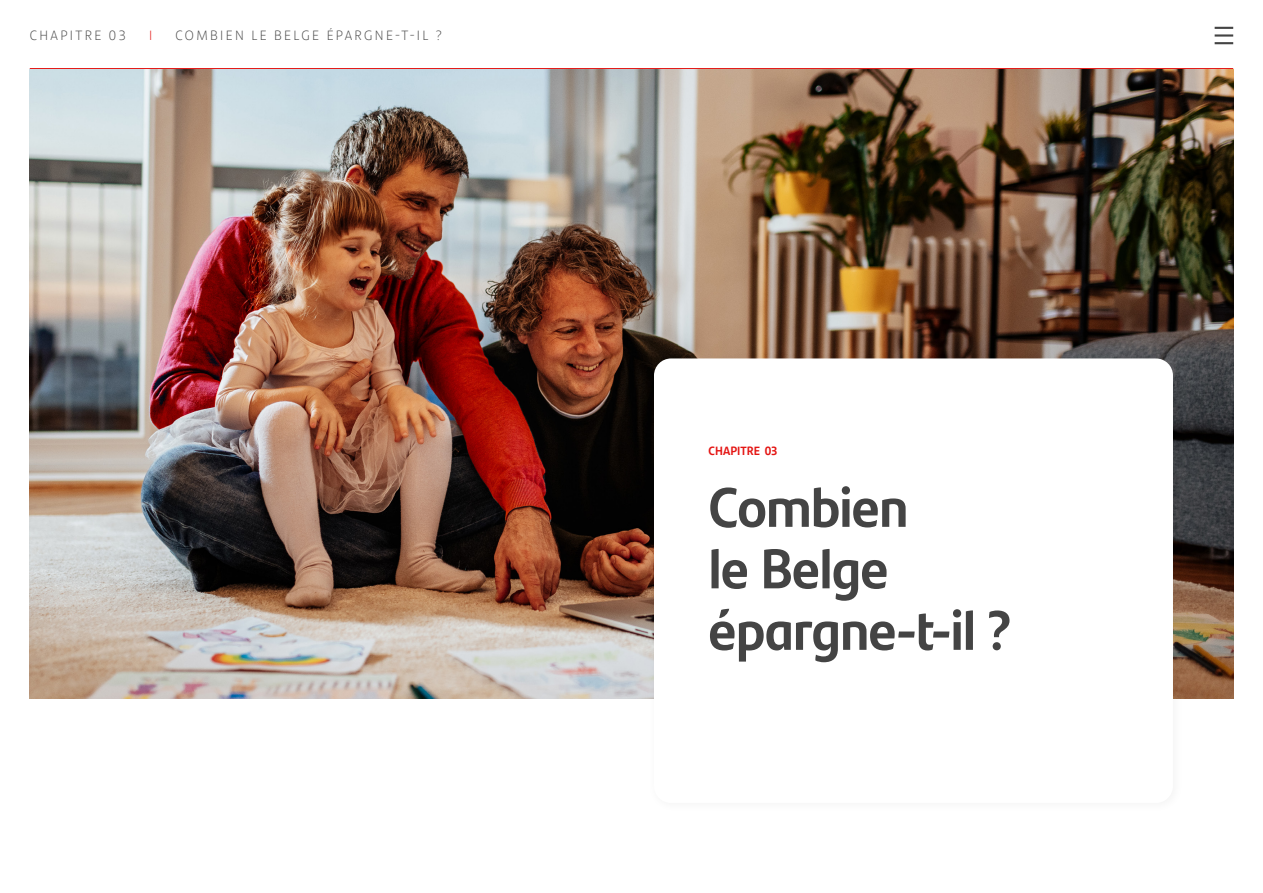
<style>
.page{position:relative;width:1263px;height:893px;background:#fff}
.page>*{position:absolute;margin:0;border:0;box-sizing:border-box;transform-origin:0 0}
.t1{font:700 55.5px/61.5px "Santander Headline";letter-spacing:-.01em;color:#444}
.t2{font:300 13.5px "Santander Text";letter-spacing:.175em;color:#444}
.t3{font:300 13.5px "Santander Text";color:#e41513}
.t4{font:700 12px "Santander Headline";letter-spacing:.01em;color:#e41513}
</style>
<div class="page">
<hr style="left:30px;top:68px;width:1203px;height:2px;background:#e41513">
<svg style="left:1214px;top:42px;width:19px;height:2px"></svg>
<hr style="left:1214px;top:34px;width:19px;height:3px;background:#444">
<svg style="left:1214px;top:27px;width:19px;height:2px"></svg>
<img style="left:30px;top:70px;width:1203px;height:628px">
<div style="left:647px;top:351px;width:537px;height:463px;background:#000;opacity:.05"></div>
<div style="left:654px;top:358px;width:519px;height:445px;background:#fff;border-radius:17px"></div>
<p class="t2" style="left:30px;top:25px;width:98px">CHAPITRE 03</p>
<p class="t3" style="left:149px;top:25px;width:5px">I</p>
<p class="t2" style="left:175px;top:25px;width:268px">COMBIEN LE BELGE ÉPARGNE-T-IL ?</p>
<p class="t4" style="left:708px;top:442px;width:70px">CHAPITRE 03</p>
<h1 class="t1" style="left:708px;top:473px;width:305px">Combien<br>le Belge épargne-t-il ?</h1>
</div>
